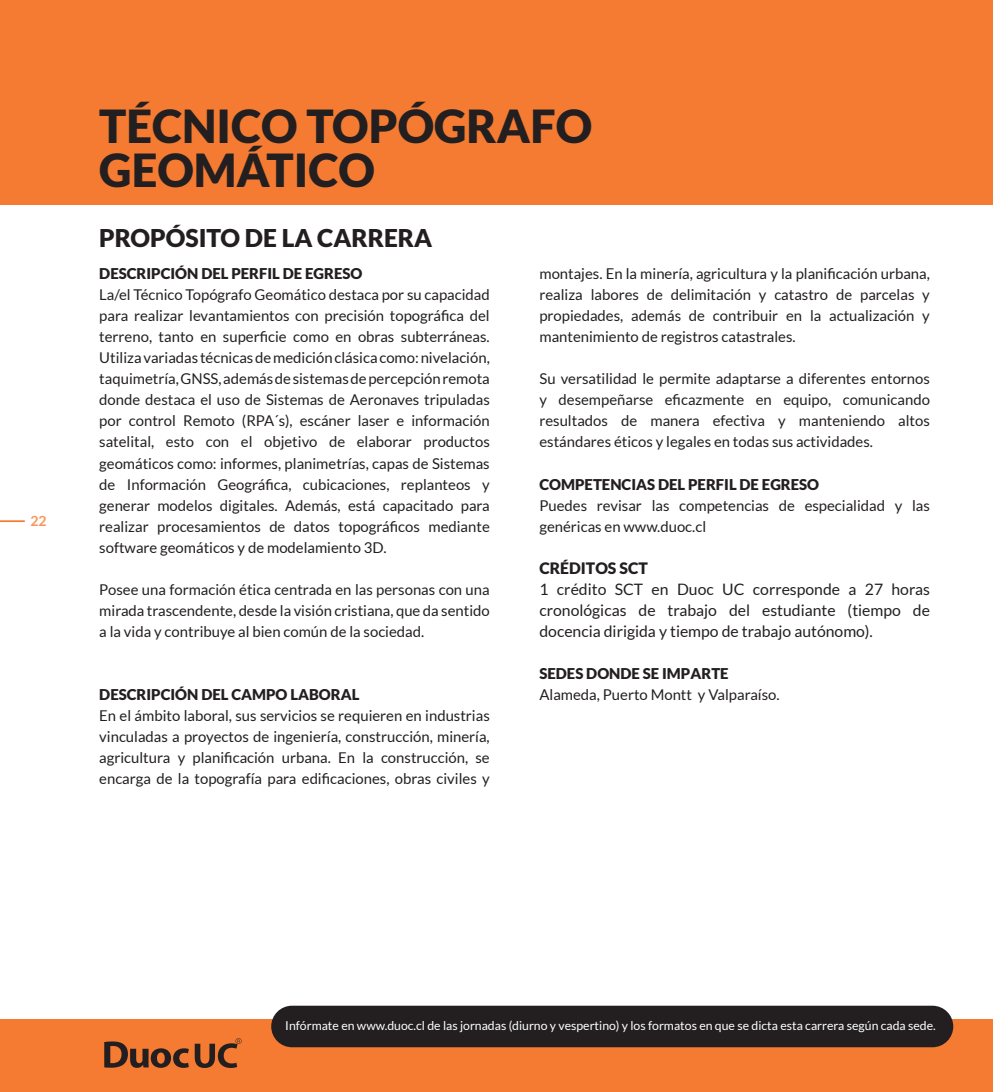
<style>
.page{position:relative;width:993px;height:1092px;background:#fff}
.page>*{position:absolute;margin:0;border:0;box-sizing:border-box;transform-origin:0 0}
.t1{font:900 45.5px/43.8px "Lato";color:#231f20}
.t2{font:900 24.5px "Lato";color:#231f20}
.t3{font:15.75px/21px "Lato";color:#231f20;text-align:justify}
.t4{font:900 15.75px "Lato";color:#231f20}
.t5{font:14.88px/21px "Lato";color:#231f20;text-align:justify}
.t6{font:900 14.88px "Lato";color:#231f20}
.t7{font:700 14px "Lato";color:#f7965a}
.t8{font:12.25px "Lato";color:#fff}
</style>
<div class="page">
<hr style="left:0;top:520px;width:25px;height:2px;background:#f47b31">
<div style="left:0;top:1019px;width:992px;height:72px;background:#f47b31"></div>
<svg style="left:104px;top:1041px;width:85px;height:26px"></svg>
<svg style="left:195px;top:1038px;width:46px;height:29px"></svg>
<div style="left:271px;top:1005px;width:681px;height:42px;background:#231f20;border-radius:21px"></div>
<div style="left:0;top:0;width:992px;height:204px;background:#f47b31"></div>
<p class="t7" style="left:31px;top:512px;width:18px">22</p>
<p class="t1" style="left:99px;top:104px;width:494px">TÉCNICO TOPÓGRAFO<br>GEOMÁTICO</p>
<h2 class="t2" style="left:99px;top:224px;width:334px">PROPÓSITO DE LA CARRERA</h2>
<p class="t6" style="left:99px;top:265px;width:264px">DESCRIPCIÓN DEL PERFIL DE EGRESO</p>
<p class="t5" style="left:99px;top:284px;width:392px">La/el Técnico Topógrafo Geomático destaca por su capacidad para realizar levantamientos con precisión topográfica del terreno, tanto en superficie como en obras subterráneas.<br>Utiliza variadas técnicas de medición clásica como: nivelación, taquimetría, GNSS, además de sistemas de percepción remota donde destaca el uso de Sistemas de Aeronaves tripuladas por control Remoto (RPA´s), escáner laser e información satelital, esto con el objetivo de elaborar productos geomáticos como: informes, planimetrías, capas de Sistemas de Información Geográfica, cubicaciones, replanteos y generar modelos digitales. Además, está capacitado para realizar procesamientos de datos topográficos mediante software geomáticos y de modelamiento 3D.</p>
<p class="t5" style="left:99px;top:578px;width:392px">Posee una formación ética centrada en las personas con una mirada trascendente, desde la visión cristiana, que da sentido a la vida y contribuye al bien común de la sociedad.</p>
<p class="t6" style="left:99px;top:685px;width:261px">DESCRIPCIÓN DEL CAMPO LABORAL</p>
<p class="t5" style="left:99px;top:704px;width:392px">En el ámbito laboral, sus servicios se requieren en industrias vinculadas a proyectos de ingeniería, construcción, minería, agricultura y planificación urbana. En la construcción, se encarga de la topografía para edificaciones, obras civiles y</p>
<p class="t5" style="left:539px;top:263px;width:392px">montajes. En la minería, agricultura y la planificación urbana, realiza labores de delimitación y catastro de parcelas y propiedades, además de contribuir en la actualización y mantenimiento de registros catastrales.</p>
<p class="t5" style="left:539px;top:368px;width:392px">Su versatilidad le permite adaptarse a diferentes entornos y desempeñarse eficazmente en equipo, comunicando resultados de manera efectiva y manteniendo altos estándares éticos y legales en todas sus actividades.</p>
<p class="t6" style="left:539px;top:475px;width:281px">COMPETENCIAS DEL PERFIL DE EGRESO</p>
<p class="t5" style="left:539px;top:494px;width:392px">Puedes revisar las competencias de especialidad y las genéricas en www.duoc.cl</p>
<p class="t4" style="left:539px;top:558px;width:110px">CRÉDITOS SCT</p>
<p class="t3" style="left:539px;top:578px;width:392px">1 crédito SCT en Duoc UC corresponde a 27 horas cronológicas de trabajo del estudiante (tiempo de docencia dirigida y tiempo de trabajo autónomo).</p>
<p class="t6" style="left:539px;top:664px;width:191px">SEDES DONDE SE IMPARTE</p>
<p class="t5" style="left:539px;top:683px;width:242px">Alameda, Puerto Montt y Valparaíso.</p>
<p class="t8" style="left:285px;top:1019px;width:652px">Infórmate en www.duoc.cl de las jornadas (diurno y vespertino) y los formatos en que se dicta esta carrera según cada sede.</p>
</div>
